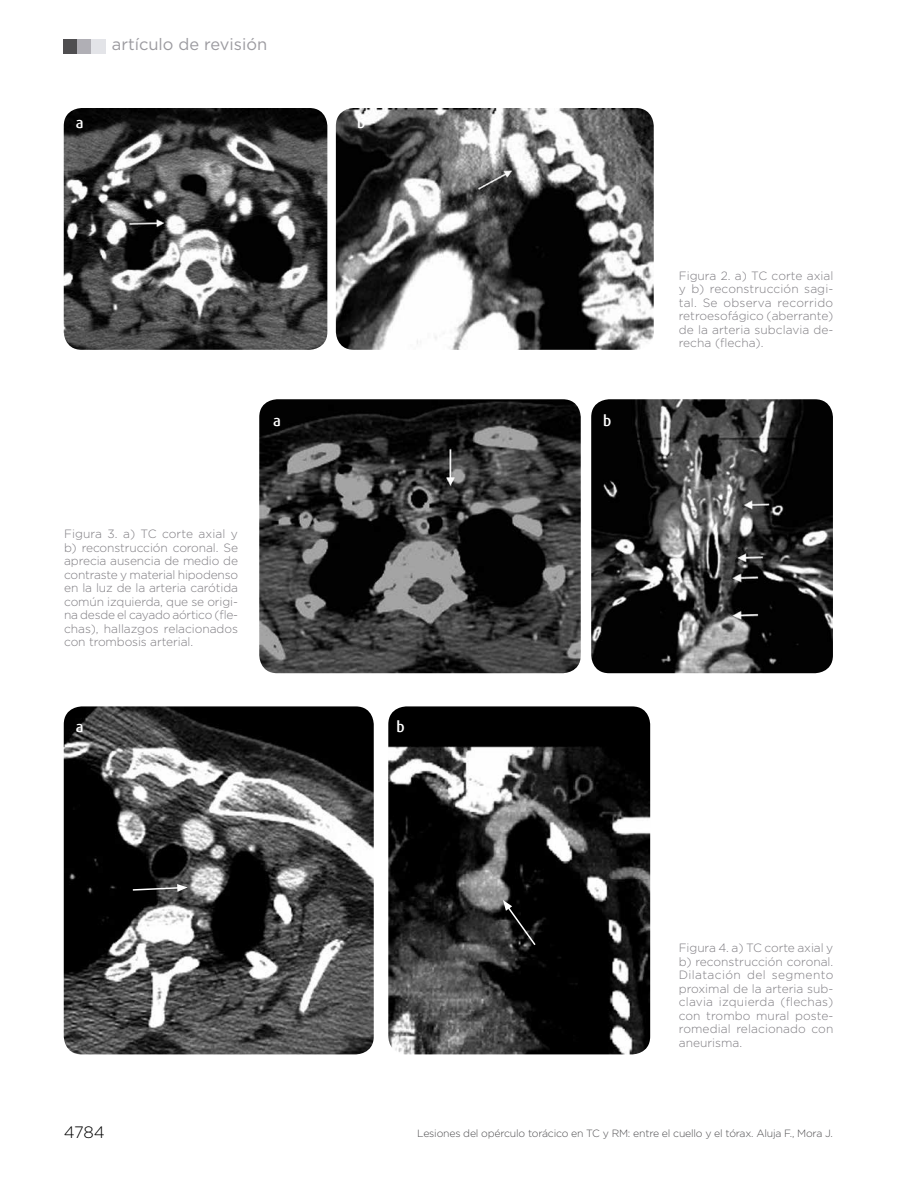
<style>
.page{position:relative;width:918px;height:1188px;background:#fff}
.page>*{position:absolute;margin:0;border:0;box-sizing:border-box;transform-origin:0 0}
.t1{font:16.5px "Gotham";color:#9c9ba0}
.t2{font:300 16.5px "Gotham";color:#000}
.t3{font:500 15px "Dax";color:#fff}
.t4{font:300 12px/13.5px "Gotham";color:#7e7c81;text-align:justify}
.t5{font:300 10.5px "Gotham";letter-spacing:-.02em;color:#4f4e50}
</style>
<div class="page">
<div style="left:64px;top:40px;width:14px;height:14px;background:#4f4e50"></div>
<div style="left:78px;top:40px;width:14px;height:14px;background:#b0afb5"></div>
<div style="left:92px;top:40px;width:14px;height:14px;background:#e3e4e8"></div>
<img style="left:64px;top:108px;width:263px;height:242px">
<img style="left:336px;top:108px;width:318px;height:242px">
<img style="left:259px;top:399px;width:322px;height:274px">
<img style="left:591px;top:399px;width:242px;height:274px">
<img style="left:64px;top:706px;width:310px;height:348px">
<img style="left:388px;top:706px;width:262px;height:348px">
<svg style="left:131px;top:884px;width:57px;height:8px"></svg>
<svg style="left:503px;top:900px;width:34px;height:47px;background:#252525"></svg>
<h1 class="t1" style="left:112px;top:34px;width:157px">artículo de revisión</h1>
<p class="t3" style="left:76px;top:114px;width:9px">a</p>
<p class="t3" style="left:357px;top:114px;width:10px">b</p>
<p class="t3" style="left:273px;top:412px;width:9px">a</p>
<p class="t3" style="left:603px;top:412px;width:10px">b</p>
<p class="t4" style="left:64px;top:527px;width:175px">Figura 3. a) TC corte axial y b) reconstrucción coronal. Se aprecia ausencia de medio de contraste y material hipodenso en la luz de la arteria carótida común izquierda, que se origi&shy;na desde el cayado aórtico (fle&shy;chas), hallazgos relacionados con trombosis arterial.</p>
<p class="t3" style="left:76px;top:718px;width:9px">a</p>
<p class="t3" style="left:396px;top:718px;width:10px">b</p>
<p class="t4" style="left:679px;top:268px;width:156px">Figura 2. a) TC corte axial y b) reconstrucción sagi&shy;tal. Se observa recorrido retroesofágico (aberrante) de la arteria subclavia de&shy;recha (flecha).</p>
<p class="t4" style="left:679px;top:941px;width:156px">Figura 4. a) TC corte axial y b) reconstrucción coronal.<br>Dilatación del segmento proximal de la arteria sub&shy;clavia izquierda (flechas) con trombo mural poste&shy;romedial relacionado con aneurisma.</p>
<h1 class="t2" style="left:64px;top:1122px;width:43px">4784</h1>
<p class="t5" style="left:417px;top:1127px;width:417px">Lesiones del opérculo torácico en TC y RM: entre el cuello y el tórax. Aluja F., Mora J.</p>
</div>
